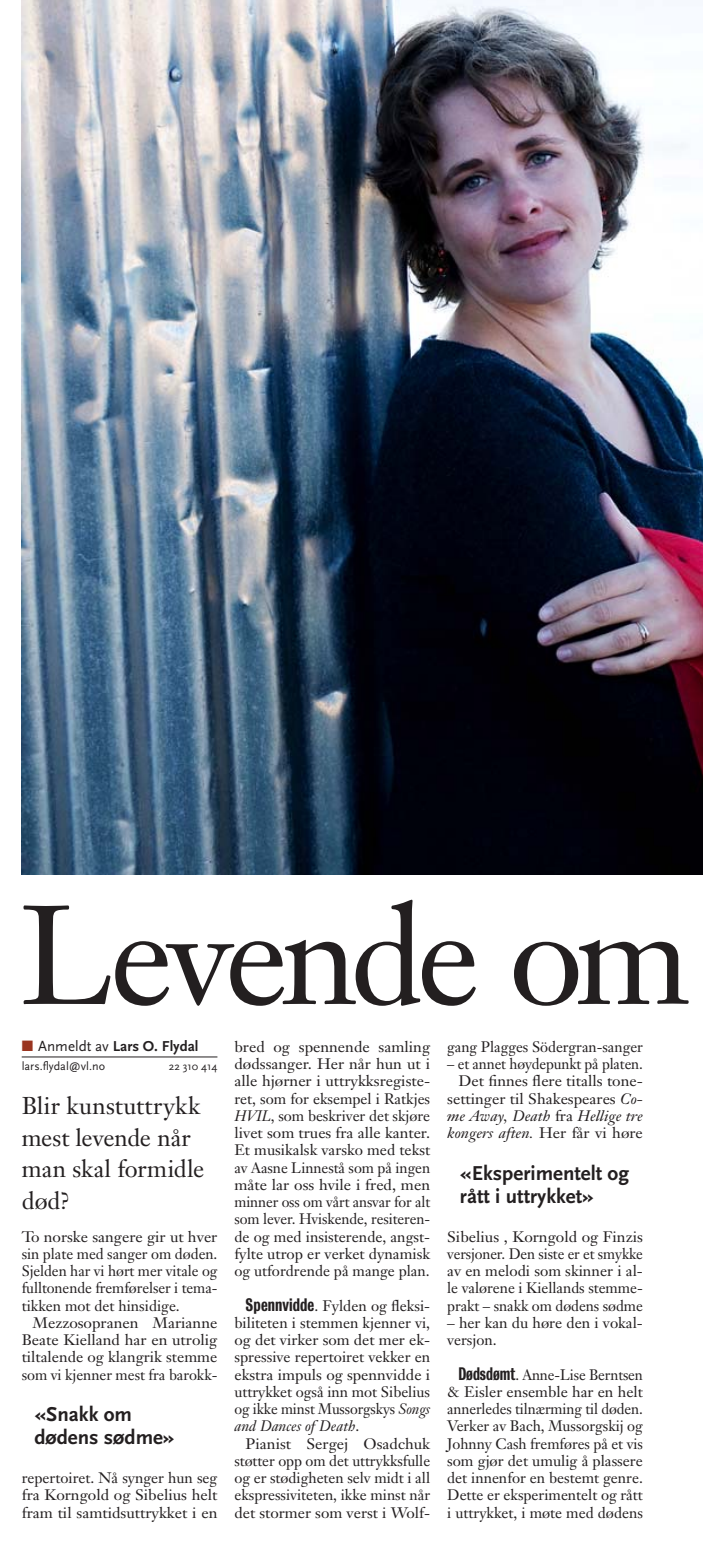
<style>
.page{position:relative;width:703px;height:1557px;background:#fff}
.page>*{position:absolute;margin:0;border:0;box-sizing:border-box;transform-origin:0 0}
.t1{font:138px "Janson Text";letter-spacing:-.055em;color:#231f20}
.t2{font:24px/31.5px "Janson Text";color:#231f20}
.t3{font:700 21px/22.5px "Scala Sans";color:#231f20}
.t4{font:15px/17.2px "Janson Text";color:#231f20;text-align:justify;scale:1.05 1}
.t5{font:15px/17.2px "Janson Text";color:#231f20;text-align:right;scale:.96 1}
.t6{font:15px/17.2px "Janson Text";color:#231f20;text-align:justify}
.t7{font:700 15px "Scala Sans";color:#231f20}
.t8{font:12px "Scala Sans";color:#231f20}
.t9{font:11.25px "Scala Sans Caps";color:#231f20}
.s1{color:#9a3520}
.s2{font-weight:400}
.s3{font-style:italic}
.s4{font-family:"Bureau Grotesque Three Five";font-size:16.5px}
</style>
<div class="page">
<hr style="left:22px;top:1056px;width:195px;height:1px;background:#231f20">
<img style="left:22px;top:0;width:680px;height:874px">
<h1 class="t1" style="left:20px;top:899px;width:672px">Levende om</h1>
<p class="t7" style="left:22px;top:1039px;width:178px"><span class="s1">■</span> <span class="s2">Anmeldt av</span> Lars O. Flydal</p>
<p class="t8" style="left:22px;top:1060px;width:85px">lars.flydal@vl.no</p>
<p class="t9" style="left:169px;top:1059px;width:50px">22 310 414</p>
<h2 class="t2" style="left:22px;top:1092px;width:184px">Blir kunstuttrykk mest levende når man skal formidle død?</h2>
<p class="t4" style="left:22px;top:1229px;width:188px">To norske sangere gir ut hver sin plate med sanger om døden.<br>Sjelden har vi hørt mer vitale og fulltonende fremførelser i tema&shy;tikken mot det hinsidige.</p>
<p class="t4" style="left:22px;top:1315px;width:188px;text-indent:11px">Mezzosopranen Marianne Beate Kielland har en utrolig tiltalende og klangrik stemme som vi kjenner mest fra barokk-</p>
<h3 class="t3" style="left:34px;top:1404px;width:142px">«Snakk om dødens sødme»</h3>
<p class="t6" style="left:22px;top:1471px;width:197px">repertoiret. Nå synger hun seg fra Korngold og Sibelius helt fram til samtidsuttrykket i en</p>
<p class="t4" style="left:234px;top:1039px;width:188px">bred og spennende samling dødssanger. Her når hun ut i alle hjørner i uttrykksregiste&shy;ret, som for eksempel i Ratkjes <span class="s3">HVIL</span>, som beskriver det skjøre livet som trues fra alle kanter.<br>Et musikalsk varsko med tekst av Aasne Linnestå som på ingen måte lar oss hvile i fred, men minner oss om vårt ansvar for alt som lever. Hviskende, resiteren&shy;de og med insisterende, angst&shy;fylte utrop er verket dynamisk og utfordrende på mange plan.</p>
<p class="t6" style="left:234px;top:1298px;width:197px;text-indent:11px"><span class="s4">Spennvidde</span>. Fylden og fleksi&shy;biliteten i stemmen kjenner vi, og det virker som det mer ek&shy;spressive repertoiret vekker en ekstra impuls og spennvidde i uttrykket også inn mot Sibelius og ikke minst Mussorgskys <span class="s3">Songs and Dances of Death</span>.</p>
<p class="t4" style="left:234px;top:1436px;width:188px;text-indent:11px">Pianist Sergej Osadchuk støtter opp om det uttrykksfulle og er stødigheten selv midt i all ekspressiviteten, ikke minst når det stormer som verst i Wolf-</p>
<p class="t6" style="left:447px;top:1039px;width:197px">gang Plagges Södergran-sanger</p>
<p class="t5" style="left:447px;top:1057px;width:205px">– et annet høydepunkt på platen.<br>Det finnes flere titalls tone&shy;settinger til Shakespeares <span class="s3">Co&shy;me Away, Death</span> fra <span class="s3">Hellige tre kongers aften.</span> Her får vi høre</p>
<h3 class="t3" style="left:460px;top:1163px;width:170px">«Eksperimentelt og rått i uttrykket»</h3>
<p class="t4" style="left:447px;top:1229px;width:188px">Sibelius , Korngold og Finzis versjoner. Den siste er et smykke av en melodi som skinner i al&shy;le valørene i Kiellands stemme&shy;prakt – snakk om dødens sødme</p>
<p class="t6" style="left:447px;top:1315px;width:197px">– her kan du høre den i vokal&shy;versjon.</p>
<p class="t5" style="left:447px;top:1367px;width:205px;text-align:justify;text-indent:11px"><span class="s4">Dødsdømt</span>. Anne-Lise Berntsen &amp; Eisler ensemble har en helt annerledes tilnærming til døden.<br>Verker av Bach, Mussorgskij og Johnny Cash fremføres på et vis som gjør det umulig å plassere det innenfor en bestemt genre.<br>Dette er eksperimentelt og rått i uttrykket, i møte med dødens</p>
</div>
